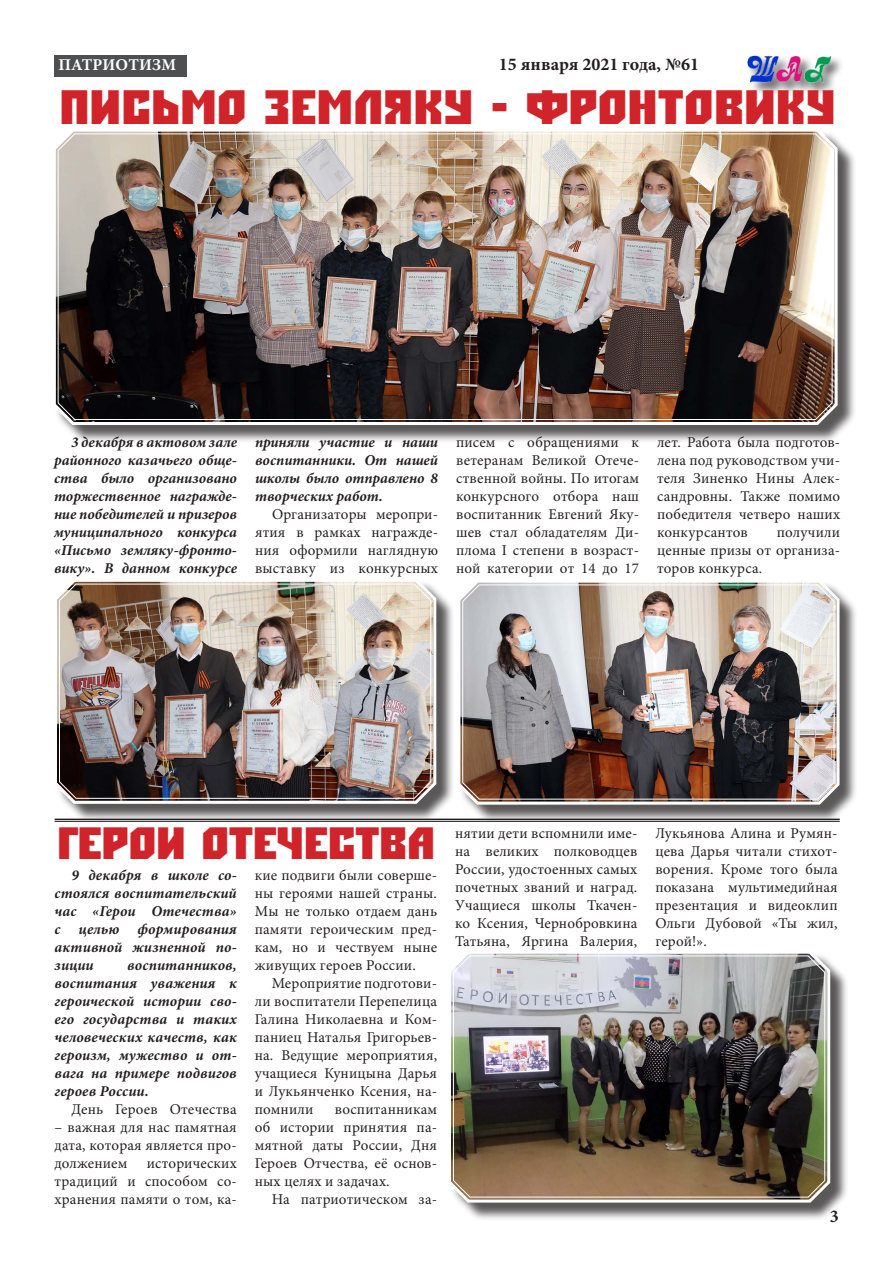
<style>
.page{position:relative;width:893px;height:1263px;background:#fff}
.page>*{position:absolute;margin:0;border:0;box-sizing:border-box;transform-origin:0 0}
.t1{font:700 48px "a Simpler";color:#d1232a}
.t2{font:700 45px "a Simpler";letter-spacing:-.01em;color:#d1232a}
.t3{font:700 18px "Minion Pro";color:#231f20}
.t4{font:700 16.5px "Minion Pro";color:#fff}
.t5{font:15px/18px "Minion Pro";letter-spacing:.01em;color:#231f20;text-align:justify}
.t6{font:italic 700 15px/18px "Minion Pro";letter-spacing:.005em;color:#231f20;text-align:justify}
</style>
<div class="page">
<div style="left:54px;top:55px;width:132px;height:22px;background:#4e4f50"></div>
<div style="left:746px;top:54px;width:98px;height:43px;background:#231f20;opacity:.75"></div>
<img style="left:746px;top:54px;width:88px;height:30px">
<div style="left:55px;top:131px;width:801px;height:313px;background:#231f20;opacity:.75"></div>
<img style="left:55px;top:131px;width:785px;height:297px">
<div style="left:57px;top:581px;width:398px;height:242px;background:#231f20;opacity:.75"></div>
<img style="left:57px;top:581px;width:382px;height:225px">
<div style="left:59px;top:584px;width:372px;height:215px;border:1px solid #fff;border-radius:17px"></div>
<div style="left:460px;top:582px;width:398px;height:241px;background:#231f20;opacity:.75"></div>
<svg style="left:454px;top:581px;width:388px;height:226px"></svg>
<img style="left:462px;top:583px;width:373px;height:217px">
<div style="left:451px;top:953px;width:398px;height:268px;background:#231f20;opacity:.75"></div>
<img style="left:451px;top:953px;width:382px;height:252px">
<div style="left:453px;top:955px;width:372px;height:242px;border:1px solid #fff;border-radius:17px"></div>
<hr style="left:55px;top:819px;width:785px;height:1px;background:#231f20">
<hr style="left:55px;top:821px;width:785px;height:1px;background:#231f20">
<p class="t3" style="left:499px;top:51px;width:202px">15 января 2021 года, №61</p>
<h1 class="t1" style="left:59px;top:80px;width:778px">Письмо земляку - фронтовику</h1>
<p class="t4" style="left:58px;top:53px;width:26px">ПАТРИОТИЗМ</p>
<p class="t6" style="left:54px;top:433px;width:185px;text-indent:17px">3 декабря в актовом зале районного казачьего обще&shy;ства было организовано торжественное награжде&shy;ние победителей и призеров муниципального конкурса «Письмо земляку-фронто&shy;вику». В данном конкурсе</p>
<p class="t6" style="left:255px;top:433px;width:185px">приняли участие и наши воспитанники. От нашей школы было отправлено 8 творческих работ.</p>
<p class="t5" style="left:255px;top:505px;width:185px;text-indent:17px">Организаторы меропри&shy;ятия в рамках награжде&shy;ния оформили наглядную выставку из конкурсных</p>
<p class="t5" style="left:456px;top:433px;width:185px">писем с обращениями к ветеранам Великой Отече&shy;ственной войны. По итогам конкурсного отбора наш воспитанник Евгений Яку&shy;шев стал обладателям Ди&shy;плома I степени в возраст&shy;ной категории от 14 до 17</p>
<p class="t5" style="left:657px;top:433px;width:185px">лет. Работа была подготов&shy;лена под руководством учи&shy;теля Зиненко Нины Алек&shy;сандровны. Также помимо победителя четверо наших конкурсантов</p>
<p class="t5" style="left:657px;top:523px;width:185px;text-indent:120px">получили ценные призы от организа&shy;торов конкурса.</p>
<h2 class="t2" style="left:57px;top:817px;width:380px">Герои Отечества</h2>
<p class="t6" style="left:55px;top:866px;width:184px;text-indent:17px">9 декабря в школе со&shy;стоялся воспитательский час «Герои Отечества» с целью формирования активной жизненной по&shy;зиции</p>
<p class="t6" style="left:55px;top:956px;width:184px;text-indent:73px">воспитанников, воспитания уважения к героической истории сво&shy;его государства и таких человеческих качеств, как героизм, мужество и от&shy;вага на примере подвигов героев России.</p>
<p class="t5" style="left:72px;top:1100px;width:167px">День Героев Отечества</p>
<p class="t5" style="left:55px;top:1118px;width:184px">– важная для нас памятная дата, которая является про&shy;должением</p>
<p class="t5" style="left:55px;top:1154px;width:184px;text-indent:92px">исторических традиций и способом со&shy;хранения памяти о том, ка-</p>
<p class="t5" style="left:255px;top:866px;width:184px">кие подвиги были соверше&shy;ны героями нашей страны.<br>Мы не только отдаем дань памяти героическим пред&shy;кам, но и чествуем ныне живущих героев России.</p>
<p class="t5" style="left:255px;top:974px;width:184px;text-indent:17px">Мероприятие подготови&shy;ли воспитатели Перепелица Галина Николаевна и Ком&shy;паниец Наталья Григорьев&shy;на. Ведущие мероприятия, учащиеся Куницына Дарья и Лукьянченко Ксения, на&shy;помнили</p>
<p class="t5" style="left:255px;top:1100px;width:184px;text-indent:80px">воспитанникам об истории принятия па&shy;мятной даты России, Дня Героев Отчества, её основ&shy;ных целях и задачах.</p>
<p class="t5" style="left:272px;top:1190px;width:167px">На патриотическом за-</p>
<p class="t5" style="left:455px;top:824px;width:184px">нятии дети вспомнили име&shy;на великих полководцев России, удостоенных самых почетных званий и наград.<br>Учащиеся школы Ткачен&shy;ко Ксения, Чернобровкина Татьяна, Яргина Валерия,</p>
<p class="t5" style="left:655px;top:824px;width:184px">Лукьянова Алина и Румян&shy;цева Дарья читали стихот&shy;ворения. Кроме того была показана мультимедийная презентация и видеоклип Ольги Дубовой «Ты жил, герой!».</p>
<p class="t3" style="left:830px;top:1203px;width:10px">3</p>
</div>
